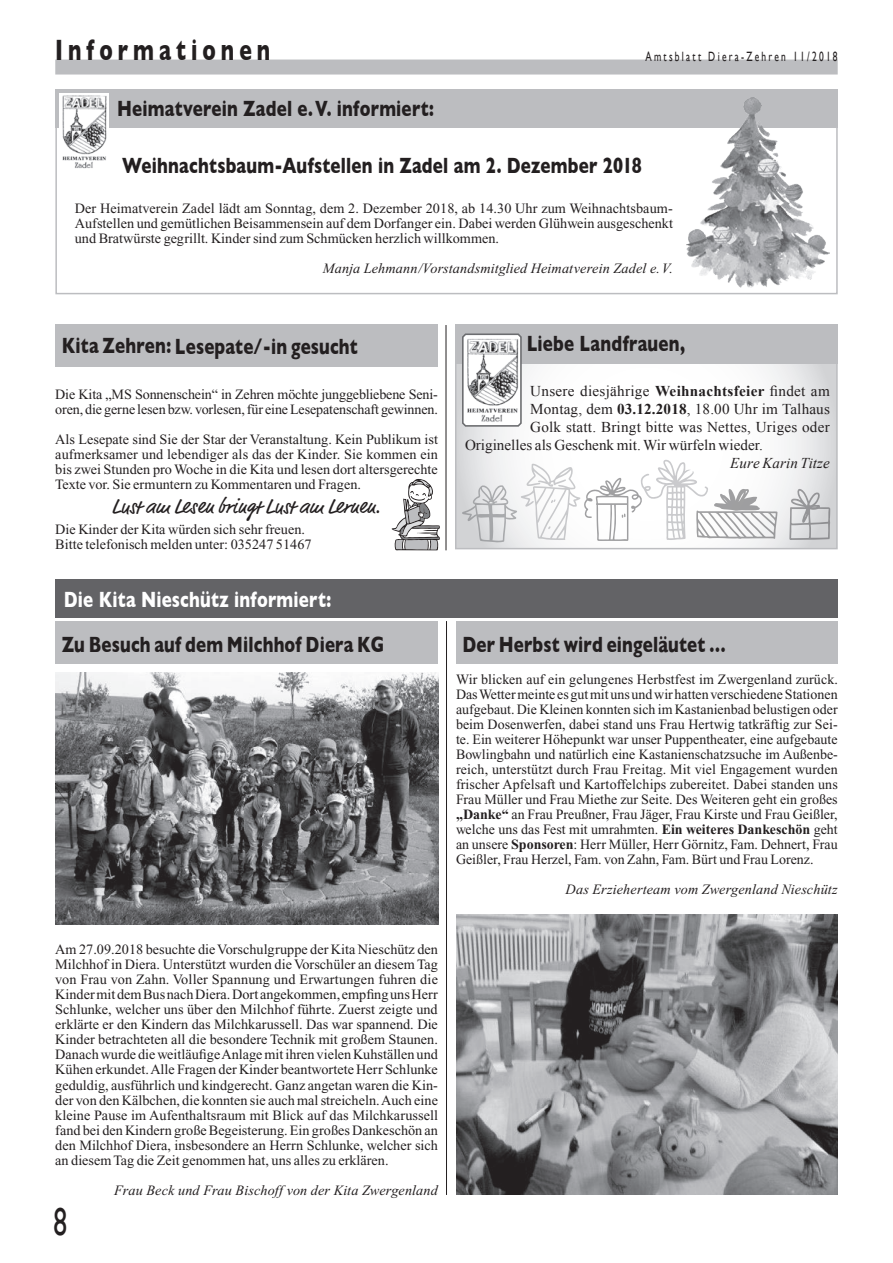
<style>
.page{position:relative;width:893px;height:1263px;background:#fff}
.page>*{position:absolute;margin:0;border:0;box-sizing:border-box;transform-origin:0 0}
.t1{font:39px "Gill Sans";color:#231f20;scale:.7 1}
.t2{font:700 30px "Gill Sans";letter-spacing:.24em;color:#231f20;scale:.7 1}
.t3{font:700 22.5px "Gill Sans";letter-spacing:.01em;color:#231f20;scale:.75 1}
.t4{font:700 22.5px "Gill Sans";letter-spacing:.015em;color:#fff;scale:.75 1}
.t5{font:21px "Script One";letter-spacing:-.02em;color:#231f20}
.t6{font:15px "Times New Roman";letter-spacing:.01em;color:#231f20}
.t7{font:italic 15px "Times New Roman";letter-spacing:.005em;color:#231f20}
.t8{font:14.25px/15px "Times New Roman";color:#231f20;text-align:justify}
.t9{font:italic 14.25px "Times New Roman";letter-spacing:.005em;color:#231f20}
.t10{font:13.5px "Gill Sans";letter-spacing:.24em;color:#231f20;scale:.7 1}
.s1{font-weight:700}
</style>
<div class="page">
<div style="left:55px;top:60px;width:783px;height:15px;background:#bcbdc0"></div>
<hr style="left:446px;top:621px;width:1px;height:574px;background:#231f20">
<hr style="left:446px;top:325px;width:1px;height:225px;background:#231f20">
<div style="left:456px;top:621px;width:382px;height:43px;background:#bcbdc0"></div>
<div style="left:55px;top:621px;width:383px;height:43px;background:#bcbdc0"></div>
<div style="left:55px;top:324px;width:383px;height:42px;background:#bcbdc0"></div>
<div style="left:55px;top:580px;width:783px;height:38px;background:#636366"></div>
<img style="left:55px;top:672px;width:383px;height:253px">
<img style="left:456px;top:914px;width:382px;height:281px">
<svg style="left:458px;top:363px;width:377px;height:183px"></svg>
<div style="left:455px;top:338px;width:383px;height:211px;border:2px solid #bcbdc0"></div>
<div style="left:455px;top:324px;width:383px;height:39px;background:#bcbdc0"></div>
<svg style="left:461px;top:333px;width:62px;height:95px"></svg>
<svg style="left:392px;top:479px;width:48px;height:71px"></svg>
<svg style="left:789px;top:489px;width:41px;height:51px;background:#c9c9cb"></svg>
<svg style="left:462px;top:460px;width:315px;height:82px"></svg>
<div style="left:55px;top:101px;width:783px;height:193px;background:#fff;border:2px solid #bcbdc0"></div>
<div style="left:55px;top:89px;width:783px;height:38px;background:#bcbdc0"></div>
<img style="left:59px;top:93px;width:50px;height:76px">
<img style="left:686px;top:97px;width:144px;height:190px">
<h2 class="t2" style="left:55px;top:26px;width:309px">Informationen</h2>
<h3 class="t3" style="left:117px;top:91px;width:424px">Heimatverein Zadel e.V. informiert:</h3>
<p class="t10" style="left:645px;top:49px;width:276px">Amtsblatt Diera-Zehren 11/2018</p>
<h3 class="t3" style="left:122px;top:147px;width:694px">Weihnachtsbaum-Aufstellen in Zadel am 2. Dezember 2018</h3>
<p class="t8" style="left:75px;top:201px;width:600px">Der Heimatverein Zadel lädt am Sonntag, dem 2. Dezember 2018, ab 14.30 Uhr zum Weihnachtsbaum-Aufstellen und gemütlichen Beisammensein auf dem Dorfanger ein. Dabei werden Glühwein ausgeschenkt und Bratwürste gegrillt. Kinder sind zum Schmücken herzlich willkommen.</p>
<p class="t9" style="left:323px;top:261px;width:352px">Manja Lehmann/Vorstandsmitglied Heimatverein Zadel e.V.</p>
<h3 class="t3" style="left:62px;top:329px;width:396px">Kita Zehren: Lesepate/-in gesucht</h3>
<p class="t8" style="left:55px;top:387px;width:384px">Die Kita „MS Sonnenschein“ in Zehren möchte junggebliebene Seni&shy;oren, die gerne lesen bzw. vorlesen, für eine Lesepatenschaft gewinnen.</p>
<p class="t8" style="left:55px;top:432px;width:384px">Als Lesepate sind Sie der Star der Veranstaltung. Kein Publikum ist aufmerksamer und lebendiger als das der Kinder. Sie kommen ein bis zwei Stunden pro Woche in die Kita und lesen dort altersgerechte Texte vor. Sie ermuntern zu Kommentaren und Fragen.</p>
<h3 class="t5" style="left:113px;top:494px;width:269px">Lust am Lesen bringt Lust am Lernen.</h3>
<p class="t8" style="left:55px;top:522px;width:258px">Die Kinder der Kita würden sich sehr freuen.<br>Bitte telefonisch melden unter: 035247 51467</p>
<h3 class="t4" style="left:64px;top:581px;width:358px">Die Kita Nieschütz informiert:</h3>
<h3 class="t3" style="left:527px;top:326px;width:213px">Liebe Landfrauen,</h3>
<p class="t6" style="left:530px;top:381px;width:301px">Unsere diesjährige <span class="s1">Weihnachtsfeier</span> findet am</p>
<p class="t6" style="left:530px;top:399px;width:301px">Montag, dem <span class="s1">03.12.2018</span>, 18.00 Uhr im Talhaus</p>
<p class="t6" style="left:530px;top:417px;width:301px">Golk statt. Bringt bitte was Nettes, Uriges oder</p>
<p class="t6" style="left:465px;top:435px;width:299px">Originelles als Geschenk mit. Wir würfeln wieder.</p>
<p class="t7" style="left:730px;top:453px;width:101px">Eure Karin Titze</p>
<h3 class="t3" style="left:62px;top:626px;width:432px">Zu Besuch auf dem Milchhof Diera KG</h3>
<h3 class="t3" style="left:462px;top:626px;width:353px">Der Herbst wird eingeläutet …</h3>
<p class="t8" style="left:456px;top:672px;width:383px">Wir blicken auf ein gelungenes Herbstfest im Zwergenland zurück.<br>Das Wetter meinte es gut mit uns und wir hatten verschiedene Stationen aufgebaut. Die Kleinen konnten sich im Kastanienbad belustigen oder beim Dosenwerfen, dabei stand uns Frau Hertwig tatkräftig zur Sei&shy;te. Ein weiterer Höhepunkt war unser Puppentheater, eine aufgebaute Bowlingbahn und natürlich eine Kastanienschatzsuche im Außenbe&shy;reich, unterstützt durch Frau Freitag. Mit viel Engagement wurden frischer Apfelsaft und Kartoffelchips zubereitet. Dabei standen uns Frau Müller und Frau Miethe zur Seite. Des Weiteren geht ein großes <span class="s1">„Danke“</span> an Frau Preußner, Frau Jäger, Frau Kirste und Frau Geißler, welche uns das Fest mit umrahmten. <span class="s1">Ein weiteres Dankeschön</span> geht an unsere <span class="s1">Sponsoren</span>: Herr Müller, Herr Görnitz, Fam. Dehnert, Frau Geißler, Frau Herzel, Fam. von Zahn, Fam. Bürt und Frau Lorenz.</p>
<p class="t9" style="left:565px;top:882px;width:274px">Das Erzieherteam vom Zwergenland Nieschütz</p>
<p class="t8" style="left:55px;top:942px;width:384px">Am 27.09.2018 besuchte die Vorschulgruppe der Kita Nieschütz den Milchhof in Diera. Unterstützt wurden die Vorschüler an diesem Tag von Frau von Zahn. Voller Spannung und Erwartungen fuhren die Kinder mit dem Bus nach Diera. Dort angekommen, empfing uns Herr Schlunke, welcher uns über den Milchhof führte. Zuerst zeigte und erklärte er den Kindern das Milchkarussell. Das war spannend. Die Kinder betrachteten all die besondere Technik mit großem Staunen.<br>Danach wurde die weitläufige Anlage mit ihren vielen Kuhställen und Kühen erkundet. Alle Fragen der Kinder beantwortete Herr Schlunke geduldig, ausführlich und kindgerecht. Ganz angetan waren die Kin&shy;der von den Kälbchen, die konnten sie auch mal streicheln. Auch eine kleine Pause im Aufenthaltsraum mit Blick auf das Milchkarussell fand bei den Kindern große Begeisterung. Ein großes Dankeschön an den Milchhof Diera, insbesondere an Herrn Schlunke, welcher sich an diesem Tag die Zeit genommen hat, uns alles zu erklären.</p>
<p class="t9" style="left:114px;top:1182px;width:325px">Frau Beck und Frau Bischoff von der Kita Zwergenland</p>
<h1 class="t1" style="left:53px;top:1198px;width:21px">8</h1>
</div>
